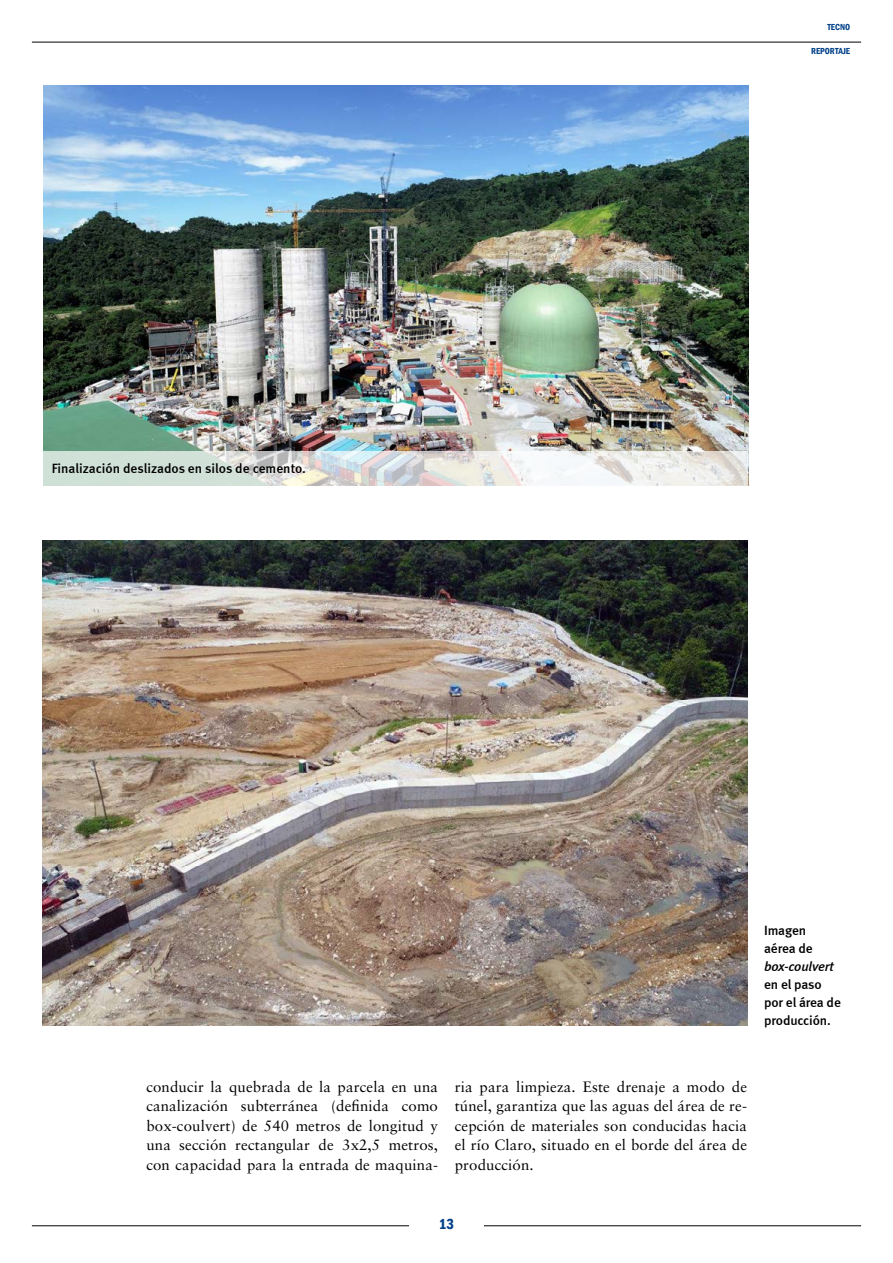
<style>
.page{position:relative;width:893px;height:1263px;background:#fff}
.page>*{position:absolute;margin:0;border:0;box-sizing:border-box;transform-origin:0 0}
.t1{font:15px/19.5px "Sabon";letter-spacing:.01em;color:#000;text-align:justify}
.t2{font:600 condensed 15px "Franklin Gothic";color:#024189}
.t3{font:500 13.5px/18px "Meta";letter-spacing:-.01em;color:#000}
.t4{font:italic 500 13.5px "Meta";letter-spacing:-.01em;color:#000}
.t5{font:600 condensed 9px "Franklin Gothic";color:#024189}
</style>
<div class="page">
<hr style="left:32px;top:42px;width:829px;height:1px;background:#000">
<hr style="left:32px;top:1225px;width:829px;height:1px;background:#000">
<div style="left:409px;top:1219px;width:75px;height:14px;background:#fff"></div>
<img style="left:43px;top:541px;width:704px;height:484px">
<img style="left:43px;top:85px;width:705px;height:366px">
<svg style="left:43px;top:451px;width:705px;height:34px"></svg>
<p class="t3" style="left:52px;top:459px;width:256px">Finalización deslizados en silos de cemento.</p>
<p class="t5" style="left:827px;top:21px;width:24px">TECNO</p>
<p class="t5" style="left:811px;top:45px;width:41px">REPORTAJE</p>
<p class="t3" style="left:764px;top:921px;width:50px">Imagen aérea de</p>
<p class="t4" style="left:764px;top:958px;width:71px">box-coulvert</p>
<p class="t3" style="left:764px;top:975px;width:78px">en el paso por el área de producción.</p>
<p class="t1" style="left:146px;top:1076px;width:293px">conducir la quebrada de la parcela en una canalización subterránea (definida como box-coulvert) de 540 metros de longitud y una sección rectangular de 3x2,5 metros, con capacidad para la entrada de maquina-</p>
<p class="t1" style="left:455px;top:1076px;width:294px">ria para limpieza. Este drenaje a modo de túnel, garantiza que las aguas del área de re&shy;cepción de materiales son conducidas hacia el río Claro, situado en el borde del área de producción.</p>
<p class="t2" style="left:439px;top:1214px;width:17px">13</p>
</div>
